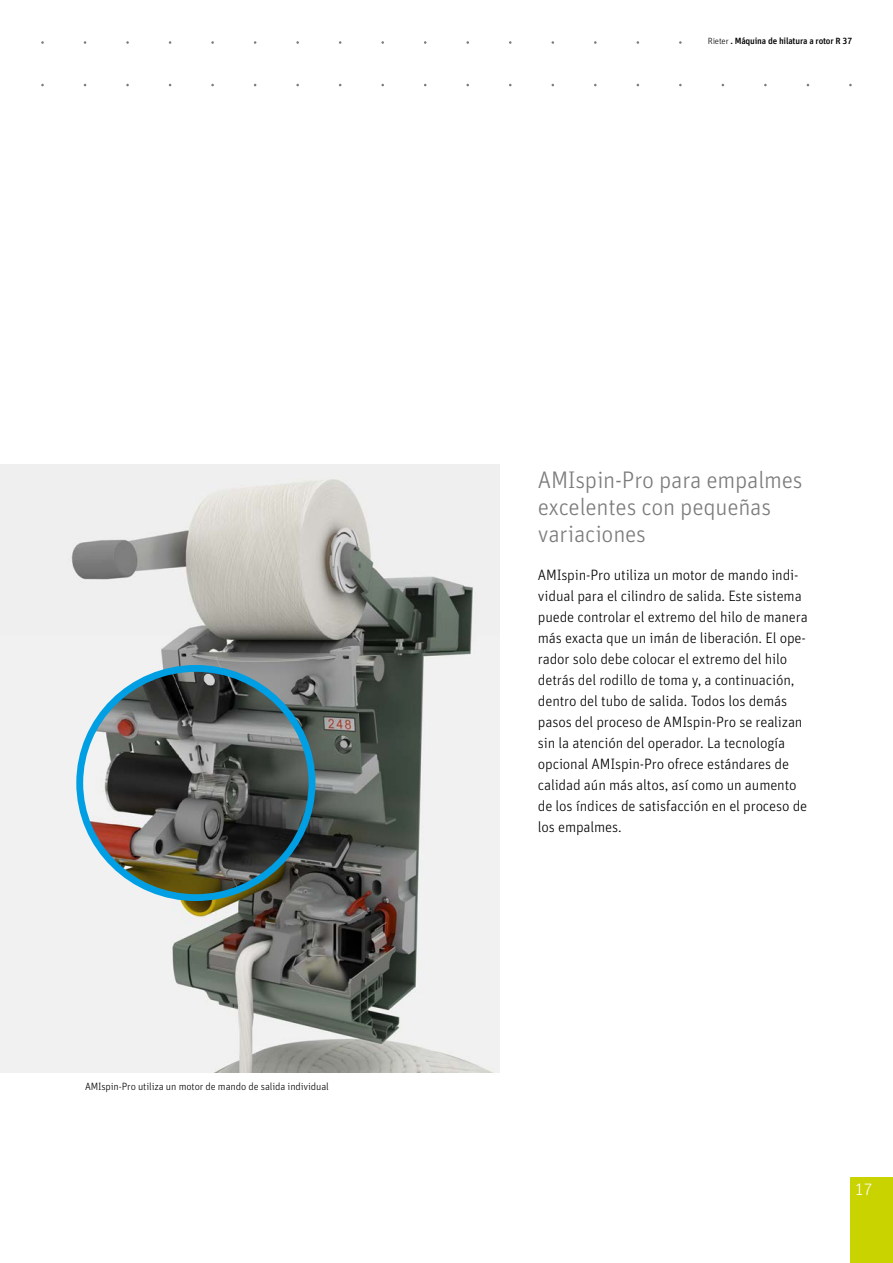
<style>
.page{position:relative;width:893px;height:1263px;background:#fff}
.page>*{position:absolute;margin:0;border:0;box-sizing:border-box;transform-origin:0 0}
.t1{font:300 24px/27px "Unit Pro";letter-spacing:-.01em;color:#7c7b7b}
.t2{font:300 16.5px "Unit Pro";color:#fff}
.t3{font:300 15px/21px "Unit Pro";letter-spacing:-.01em;color:#000}
.t4{font:300 10.5px "Unit Pro";letter-spacing:-.01em;color:#000}
.t5{font:500 9px "Unit Pro";letter-spacing:-.02em;color:#000}
.s1{font-weight:300}
</style>
<div class="page">
<img style="left:0;top:464px;width:499px;height:609px">
<img style="left:80px;top:668px;width:232px;height:229px">
<div style="left:76px;top:665px;width:239px;height:236px;border:7px solid #009fe3;border-radius:50%"></div>
<div style="left:850px;top:1178px;width:43px;height:85px;background:#c8d300"></div>
<p class="t4" style="left:85px;top:1079px;width:245px">AMIspin-Pro utiliza un motor de mando de salida individual</p>
<p class="t5" style="left:708px;top:34px;width:146px"><span class="s1">Rieter</span> . Máquina de hilatura a rotor R 37</p>
<h1 class="t1" style="left:538px;top:465px;width:266px">AMIspin-Pro para empalmes excelentes con pequeñas variaciones</h1>
<p class="t3" style="left:538px;top:563px;width:271px">AMIspin-Pro utiliza un motor de mando indi&shy;vidual para el cilindro de salida. Este sistema puede controlar el extremo del hilo de manera más exacta que un imán de liberación. El ope&shy;rador solo debe colocar el extremo del hilo detrás del rodillo de toma y, a continuación, dentro del tubo de salida. Todos los demás pasos del proceso de AMIspin-Pro se realizan sin la atención del operador. La tecnología opcional AMIspin-Pro ofrece estándares de calidad aún más altos, así como un aumento de los índices de satisfacción en el proceso de los empalmes.</p>
<p class="t2" style="left:855px;top:1178px;width:20px">17</p>
</div>
